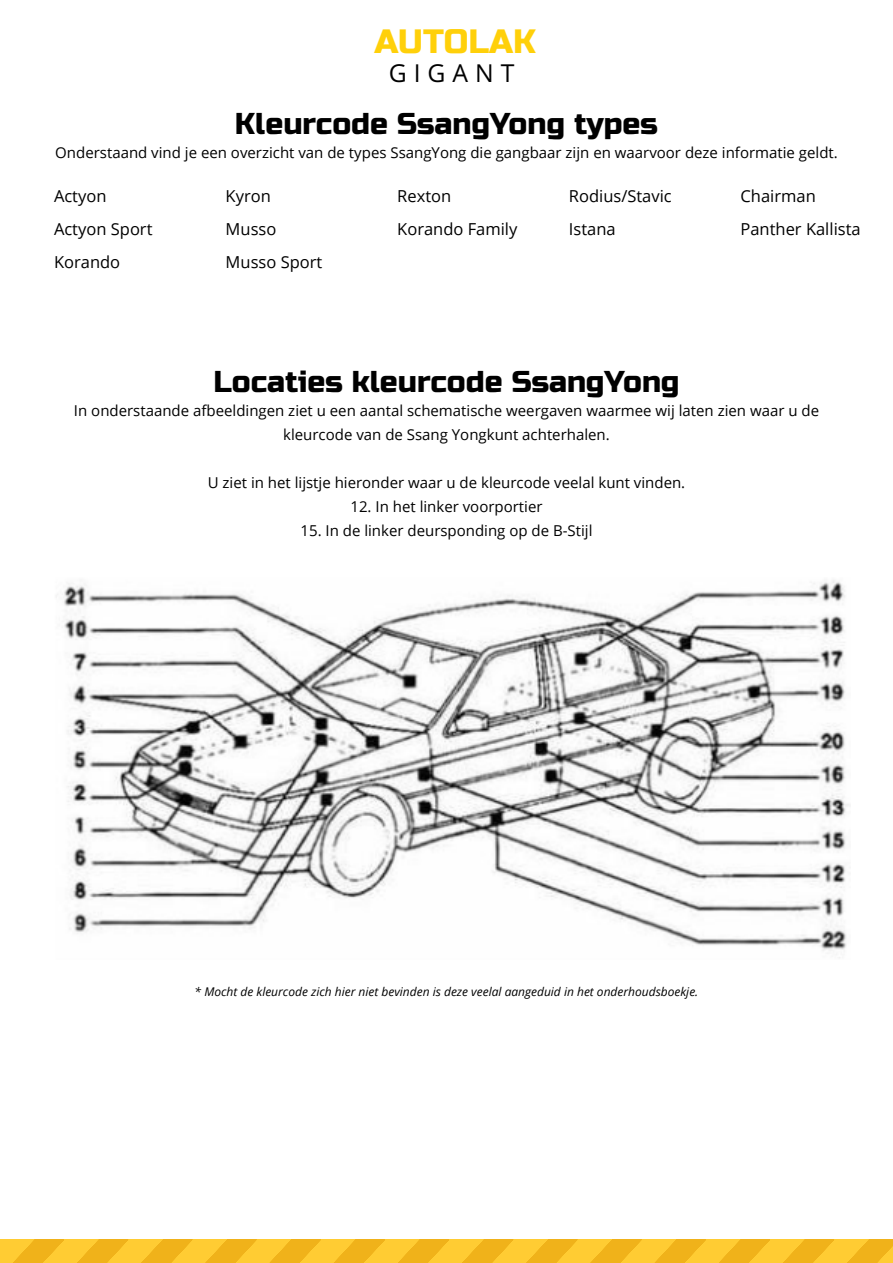
<style>
.page{position:relative;width:893px;height:1263px;background:#fff}
.page>*{position:absolute;margin:0;border:0;box-sizing:border-box;transform-origin:0 0}
.t1{font:33.75px "Russo One";color:#ffd00a}
.t2{font:30px "Russo One";color:#000}
.t3{font:24.75px "Open Sans";letter-spacing:.28em;color:#000}
.t4{font:16.5px/33px "Open Sans";color:#000}
.t5{font:15px/24px "Open Sans";color:#000;text-align:center}
.t6{font:italic 12px "Open Sans";color:#000}
</style>
<div class="page">
<svg style="left:0;top:1239px;width:893px;height:24px;background:#f7bf27"></svg>
<img style="left:56px;top:580px;width:793px;height:378px">
<h1 class="t1" style="left:374px;top:21px;width:163px">AUTOLAK</h1>
<h3 class="t3" style="left:389px;top:56px;width:127px">GIGANT</h3>
<h2 class="t2" style="left:235px;top:107px;width:425px">Kleurcode SsangYong types</h2>
<p class="t5" style="left:55px;top:141px;width:784px">Onderstaand vind je een overzicht van de types SsangYong die gangbaar zijn en waarvoor deze informatie geldt.</p>
<p class="t4" style="left:54px;top:179px;width:100px">Actyon<br>Actyon Sport<br>Korando</p>
<p class="t4" style="left:226px;top:179px;width:98px">Kyron<br>Musso<br>Musso Sport</p>
<p class="t4" style="left:397px;top:179px;width:122px">Rexton<br>Korando Family</p>
<p class="t4" style="left:569px;top:179px;width:104px">Rodius/Stavic<br>Istana</p>
<p class="t4" style="left:740px;top:179px;width:122px">Chairman<br>Panther Kallista</p>
<h2 class="t2" style="left:213px;top:364px;width:468px">Locaties kleurcode SsangYong</h2>
<p class="t5" style="left:74px;top:398px;width:747px">In onderstaande afbeeldingen ziet u een aantal schematische weergaven waarmee wij laten zien waar u de kleurcode van de Ssang Yongkunt achterhalen.</p>
<p class="t5" style="left:208px;top:470px;width:479px">U ziet in het lijstje hieronder waar u de kleurcode veelal kunt vinden.</p>
<p class="t5" style="left:350px;top:494px;width:194px">12. In het linker voorportier</p>
<p class="t5" style="left:301px;top:518px;width:293px">15. In de linker deursponding op de B-Stijl</p>
<p class="t6" style="left:195px;top:983px;width:505px">* Mocht de kleurcode zich hier niet bevinden is deze veelal aangeduid in het onderhoudsboekje.</p>
</div>
